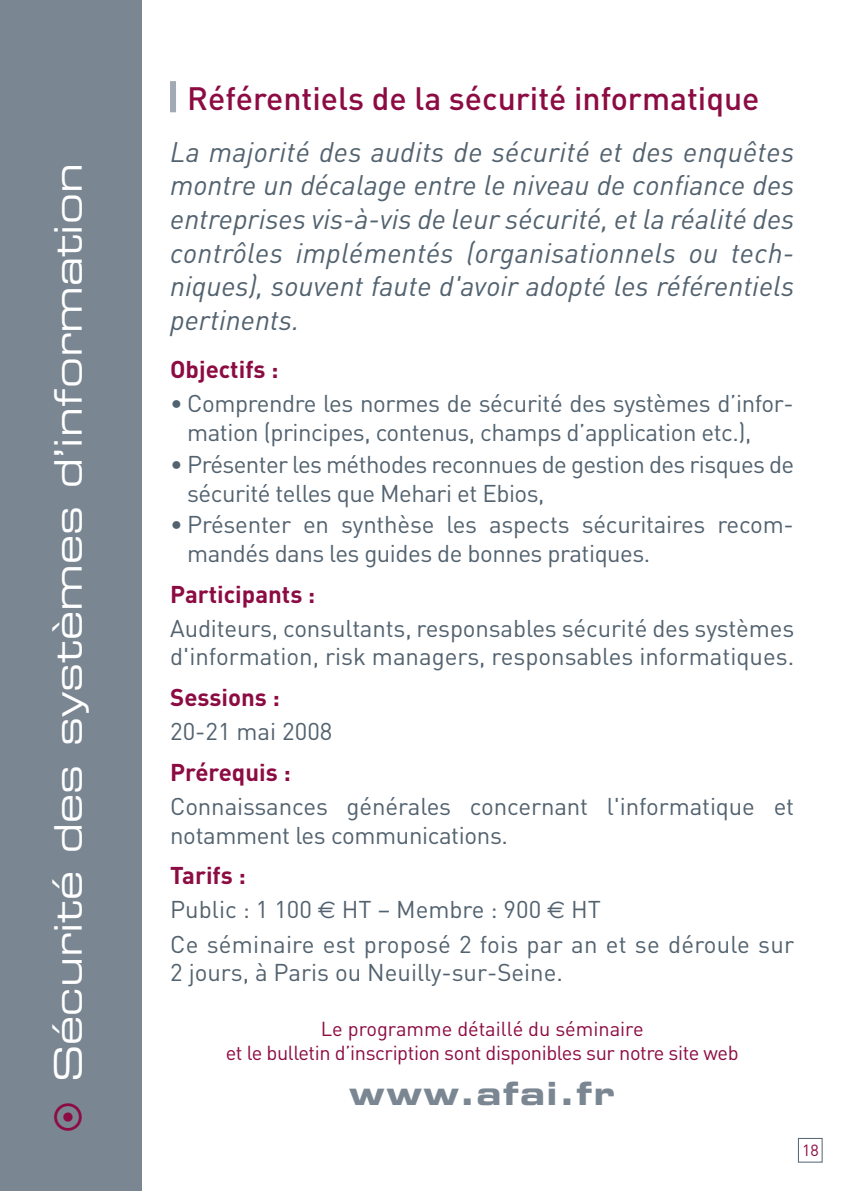
<style>
.page{position:relative;width:851px;height:1191px;background:#fff}
.page>*{position:absolute;margin:0;border:0;box-sizing:border-box;transform-origin:0 0}
.t1{font:38px "Eurostile Extended Two";color:#fff}
.t2{font:500 32px "DIN";color:#8c0b42}
.t3{font:32px "Eurostile Bold Extended Two";letter-spacing:.05em;color:#7a8692}
.t4{font:italic 28px/33.6px "DIN";color:#52626f;text-align:justify}
.t5{font:24px/28.8px "DIN";letter-spacing:-.015em;color:#52626f}
.t6{font:24px/34.2px "DIN";letter-spacing:.01em;color:#52626f}
.t7{font:700 24px "DIN";color:#8c0b42}
.t8{font:20px/24px "DIN";letter-spacing:-.02em;color:#8c0b42;text-align:center}
.t9{font:16px "DIN";color:#8c0b42}
.s1{font-weight:700;color:#8c0b42}
.s2{font-family:"Euro Sans"}
</style>
<div class="page">
<div style="left:797px;top:1138px;width:25px;height:24px;border:1px solid #52626f"></div>
<div style="left:0;top:0;width:142px;height:1191px;background:#7a8692"></div>
<div style="left:170px;top:81px;width:6px;height:31px;background:#a1a9b4"></div>
<h1 class="t1" style="left:54px;top:1082px;width:920px;rotate:-90deg">Sécurité des systèmes d’information</h1>
<h2 class="t2" style="left:187px;top:88px;width:573px">Référentiels de la sécurité informatique</h2>
<p class="t4" style="left:170px;top:138px;width:625px">La majorité des audits de sécurité et des enquêtes montre un décalage entre le niveau de confiance des entreprises vis-à-vis de leur sécurité, et la réalité des contrôles implémentés (organisationnels ou tech&shy;niques), souvent faute d'avoir adopté les référentiels pertinents.</p>
<p class="t7" style="left:170px;top:361px;width:110px">Objectifs :</p>
<p class="t5" style="left:187px;top:392px;width:608px;text-indent:-17px">• Comprendre les normes de sécurité des systèmes d’infor&shy;mation (principes, contenus, champs d’application etc.),</p>
<p class="t5" style="left:187px;top:452px;width:608px;text-indent:-17px">• Présenter les méthodes reconnues de gestion des risques de sécurité telles que Mehari et Ebios,</p>
<p class="t5" style="left:187px;top:513px;width:608px;text-indent:-17px">• Présenter en synthèse les aspects sécuritaires recom&shy;mandés dans les guides de bonnes pratiques.</p>
<p class="t7" style="left:170px;top:586px;width:147px">Participants :</p>
<p class="t5" style="left:170px;top:616px;width:625px">Auditeurs, consultants, responsables sécurité des systèmes d'information, risk managers, responsables informatiques.</p>
<p class="t7" style="left:170px;top:689px;width:111px">Sessions :</p>
<p class="t5" style="left:170px;top:720px;width:164px">20-21 mai 2008</p>
<p class="t7" style="left:170px;top:764px;width:122px">Prérequis :</p>
<p class="t5" style="left:170px;top:794px;width:625px">Connaissances générales concernant l'informatique et notamment les communications.</p>
<p class="t6" style="left:170px;top:861px;width:625px"><span class="s1">Tarifs :<br></span>Public : 1 100 <span class="s2">€</span> HT – Membre : 900 <span class="s2">€</span> HT<br>Ce séminaire est proposé 2 fois par an et se déroule sur</p>
<p class="t5" style="left:170px;top:961px;width:394px">2 jours, à Paris ou Neuilly-sur-Seine.</p>
<p class="t8" style="left:226px;top:1018px;width:514px">Le programme détaillé du séminaire<br>et le bulletin d’inscription sont disponibles sur notre site web</p>
<h2 class="t3" style="left:349px;top:1082px;width:268px">www.afai.fr</h2>
<p class="t9" style="left:801px;top:1144px;width:18px">18</p>
</div>
